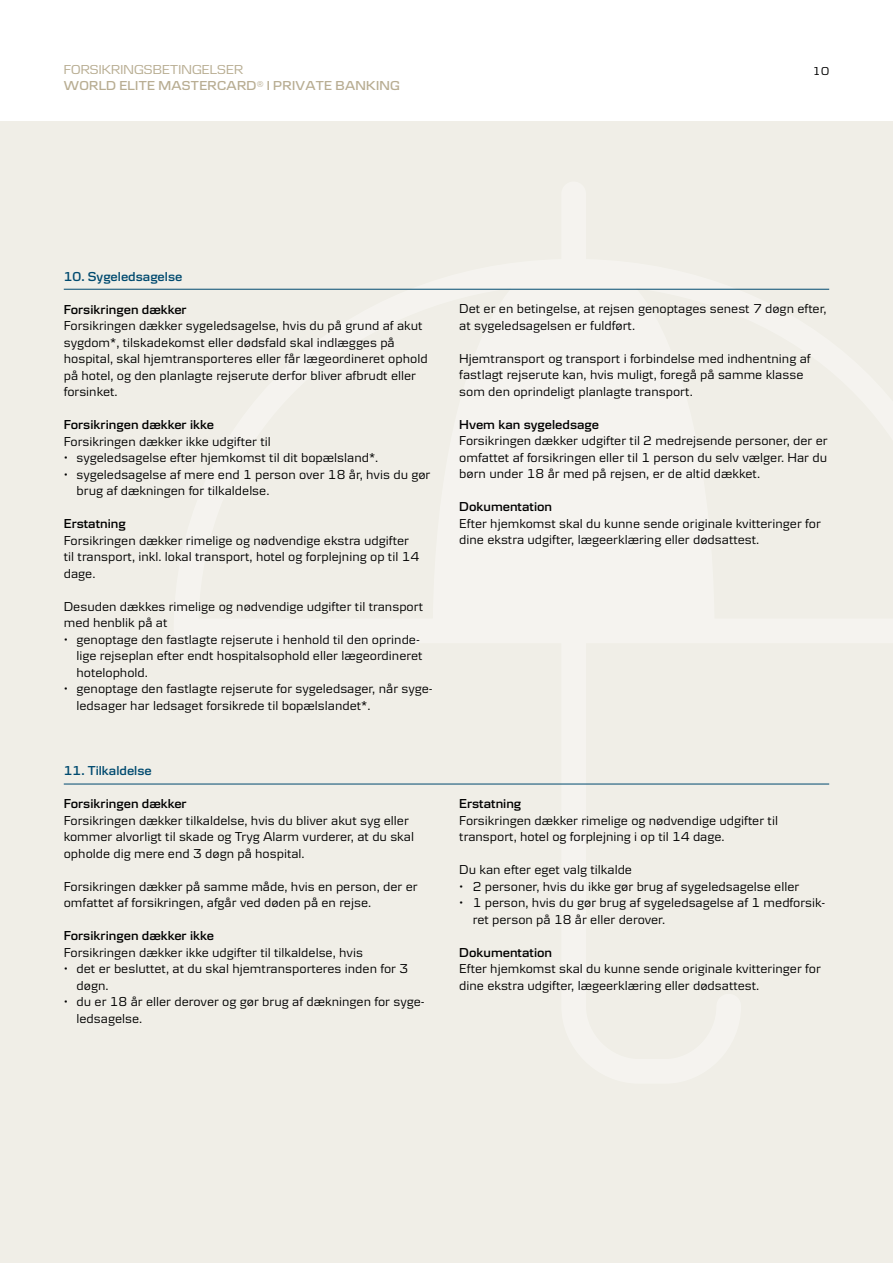
<style>
.page{position:relative;width:893px;height:1263px;background:#fff}
.page>*{position:absolute;margin:0;border:0;box-sizing:border-box;transform-origin:0 0}
.t1{font:13.5px/16.5px "Danske Textv 2";color:#000}
.t2{font:600 13.5px "Danske Textv 2";color:#000}
.t3{font:600 13.5px "Danske Headline";letter-spacing:.02em;color:#b8ad92}
.t4{font:600 13.5px "Danske Textv 2";color:#004a6f}
.t5{font:13.5px "Danske Headline";letter-spacing:.01em;color:#b8ad92}
.t6{font:12px "Danske Headline";color:#000}
</style>
<div class="page">
<div style="left:0;top:121px;width:893px;height:1142px;background:#f0eee7"></div>
<hr style="left:64px;top:289px;width:765px;height:1px;background:#004a6f">
<hr style="left:64px;top:784px;width:765px;height:1px;background:#004a6f">
<p class="t5" style="left:64px;top:62px;width:181px">FORSIKRINGSBETINGELSER</p>
<p class="t6" style="left:813px;top:64px;width:18px">10</p>
<p class="t3" style="left:64px;top:78px;width:338px">WORLD ELITE MASTERCARD<sup>®</sup> I PRIVATE BANKING</p>
<p class="t4" style="left:64px;top:268px;width:120px">10. Sygeledsagelse</p>
<p class="t2" style="left:64px;top:301px;width:125px">Forsikringen dækker</p>
<p class="t1" style="left:64px;top:317px;width:365px">Forsikringen dækker sygeledsagelse, hvis du på grund af akut sygdom*, tilskadekomst eller dødsfald skal indlægges på hospital, skal hjemtransporteres eller får lægeordineret ophold på hotel, og den planlagte rejserute derfor bliver afbrudt eller forsinket.</p>
<p class="t2" style="left:64px;top:417px;width:152px">Forsikringen dækker ikke</p>
<p class="t1" style="left:64px;top:432px;width:209px">Forsikringen dækker ikke udgifter til</p>
<p class="t1" style="left:64px;top:449px;width:316px">• sygeledsagelse efter hjemkomst til dit bopælsland*.</p>
<p class="t1" style="left:77px;top:465px;width:355px;text-indent:-13px">• sygeledsagelse af mere end 1 person over 18 år, hvis du gør brug af dækningen for tilkaldelse.</p>
<p class="t2" style="left:64px;top:516px;width:64px">Erstatning</p>
<p class="t1" style="left:64px;top:531px;width:357px">Forsikringen dækker rimelige og nødvendige ekstra udgifter til transport, inkl. lokal transport, hotel og forplejning op til 14 dage.</p>
<p class="t1" style="left:64px;top:597px;width:361px">Desuden dækkes rimelige og nødvendige udgifter til transport med henblik på at</p>
<p class="t1" style="left:77px;top:630px;width:348px;text-indent:-13px">• genoptage den fastlagte rejserute i henhold til den oprinde&shy;lige rejseplan efter endt hospitalsophold eller lægeordineret hotelophold.</p>
<p class="t1" style="left:77px;top:680px;width:358px;text-indent:-13px">• genoptage den fastlagte rejserute for sygeledsager, når syge&shy;ledsager har ledsaget forsikrede til bopælslandet*.</p>
<p class="t4" style="left:64px;top:763px;width:90px">11. Tilkaldelse</p>
<p class="t2" style="left:64px;top:796px;width:125px">Forsikringen dækker</p>
<p class="t1" style="left:64px;top:812px;width:352px">Forsikringen dækker tilkaldelse, hvis du bliver akut syg eller kommer alvorligt til skade og Tryg Alarm vurderer, at du skal opholde dig mere end 3 døgn på hospital.</p>
<p class="t1" style="left:64px;top:878px;width:355px">Forsikringen dækker på samme måde, hvis en person, der er omfattet af forsikringen, afgår ved døden på en rejse.</p>
<p class="t2" style="left:64px;top:928px;width:152px">Forsikringen dækker ikke</p>
<p class="t1" style="left:64px;top:944px;width:301px">Forsikringen dækker ikke udgifter til tilkaldelse, hvis</p>
<p class="t1" style="left:77px;top:960px;width:333px;text-indent:-13px">• det er besluttet, at du skal hjemtransporteres inden for 3 døgn.</p>
<p class="t1" style="left:77px;top:993px;width:350px;text-indent:-13px">• du er 18 år eller derover og gør brug af dækningen for syge&shy;ledsagelse.</p>
<p class="t1" style="left:459px;top:300px;width:369px">Det er en betingelse, at rejsen genoptages senest 7 døgn efter, at sygeledsagelsen er fuldført.</p>
<p class="t1" style="left:459px;top:350px;width:353px">Hjemtransport og transport i forbindelse med indhentning af fastlagt rejserute kan, hvis muligt, foregå på samme klasse som den oprindeligt planlagte transport.</p>
<p class="t2" style="left:459px;top:417px;width:141px">Hvem kan sygeledsage</p>
<p class="t1" style="left:459px;top:432px;width:370px;text-align:justify">Forsikringen dækker udgifter til 2 medrejsende personer, der er omfattet af forsikringen eller til 1 person du selv vælger. Har du børn under 18 år med på rejsen, er de altid dækket.</p>
<p class="t2" style="left:459px;top:499px;width:94px">Dokumentation</p>
<p class="t1" style="left:459px;top:515px;width:363px">Efter hjemkomst skal du kunne sende originale kvitteringer for dine ekstra udgifter, lægeerklæring eller dødsattest.</p>
<p class="t2" style="left:459px;top:796px;width:64px">Erstatning</p>
<p class="t1" style="left:459px;top:812px;width:320px">Forsikringen dækker rimelige og nødvendige udgifter til transport, hotel og forplejning i op til 14 dage.</p>
<p class="t1" style="left:459px;top:861px;width:174px">Du kan efter eget valg tilkalde</p>
<p class="t1" style="left:459px;top:878px;width:342px">• 2 personer, hvis du ikke gør brug af sygeledsagelse eller</p>
<p class="t1" style="left:473px;top:894px;width:354px;text-indent:-14px">• 1 person, hvis du gør brug af sygeledsagelse af 1 medforsik&shy;ret person på 18 år eller derover.</p>
<p class="t2" style="left:459px;top:945px;width:94px">Dokumentation</p>
<p class="t1" style="left:459px;top:960px;width:363px">Efter hjemkomst skal du kunne sende originale kvitteringer for dine ekstra udgifter, lægeerklæring eller dødsattest.</p>
</div>
